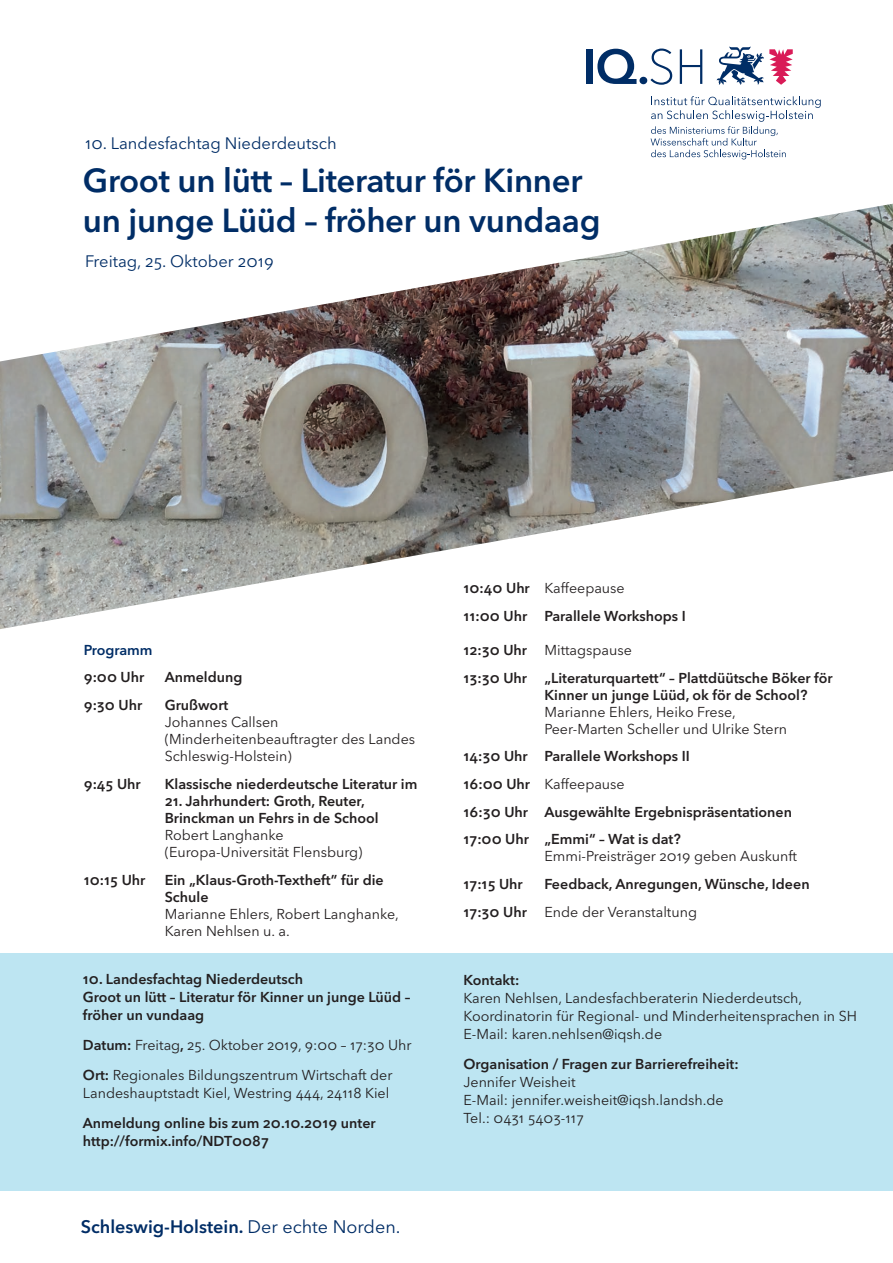
<style>
.page{position:relative;width:893px;height:1263px;background:#fff}
.page>*{position:absolute;margin:0;border:0;box-sizing:border-box;transform-origin:0 0}
.t1{font:600 33px/39.6px "Avenir Next LT Pro";letter-spacing:-.01em;color:#002d66}
.t2{font:600 18px "Avenir Next LT Pro";color:#002d66}
.t3{font:16.5px "Avenir Next LT Pro";color:#002d66}
.t4{font:600 14.25px/27.6px "Avenir Next LT Pro";color:#231f20}
.t5{font:14.25px/17.1px "Avenir Next LT Pro";color:#231f20}
.t6{font:600 14.25px "Avenir Next LT Pro";color:#002d66}
.s1{font-weight:600}
.s2{font-weight:400}
</style>
<div class="page">
<img style="left:0;top:361px;width:893px;height:268px">
<svg style="left:3px;top:46px;width:890px;height:315px"></svg>
<svg style="left:650px;top:48px;width:22px;height:37px"></svg>
<svg style="left:680px;top:49px;width:22px;height:35px"></svg>
<svg style="left:717px;top:47px;width:76px;height:38px"></svg>
<div style="left:587px;top:50px;width:6px;height:34px;background:#002d66"></div>
<svg style="left:597px;top:49px;width:39px;height:35px"></svg>
<div style="left:639px;top:77px;width:8px;height:7px;background:#002d66;border-radius:50%"></div>
<svg style="left:651px;top:96px;width:170px;height:63px"></svg>
<div style="left:0;top:953px;width:893px;height:310px;background:#bde5f2"></div>
<div style="left:0;top:1191px;width:893px;height:72px;background:#fff"></div>
<p class="t3" style="left:85px;top:134px;width:253px">10. Landesfachtag Niederdeutsch</p>
<h1 class="t1" style="left:83px;top:161px;width:519px">Groot un lütt – Literatur för Kinner un junge Lüüd – fröher un vundaag</h1>
<p class="t3" style="left:85px;top:251px;width:190px">Freitag, 25. Oktober 2019</p>
<p class="t6" style="left:84px;top:641px;width:70px">Programm</p>
<p class="t4" style="left:84px;top:663px;width:62px">9:00 Uhr</p>
<p class="t4" style="left:165px;top:663px;width:79px">Anmeldung</p>
<p class="t4" style="left:84px;top:691px;width:60px">9:30 Uhr</p>
<p class="t4" style="left:165px;top:691px;width:65px">Grußwort</p>
<p class="t5" style="left:165px;top:713px;width:252px">Johannes Callsen (Minderheitenbeauftragter des Landes<br>Schleswig-Holstein)</p>
<p class="t4" style="left:84px;top:770px;width:58px">9:45 Uhr</p>
<p class="t4" style="left:165px;top:770px;width:254px">Klassische niederdeutsche Literatur im</p>
<p class="t4" style="left:165px;top:792px;width:215px;line-height:17.1px">21. Jahrhundert: Groth, Reuter,<br>Brinckman un Fehrs in de School</p>
<p class="t5" style="left:165px;top:827px;width:199px">Robert Langhanke (Europa-Universität Flensburg)</p>
<p class="t4" style="left:84px;top:866px;width:63px">10:15 Uhr</p>
<p class="t4" style="left:165px;top:871px;width:220px;line-height:17.1px">Ein „Klaus-Groth-Textheft” für die<br>Schule</p>
<p class="t5" style="left:165px;top:905px;width:236px">Marianne Ehlers, Robert Langhanke,<br>Karen Nehlsen u. a.</p>
<p class="t4" style="left:83px;top:970px;width:329px;line-height:18px">10. Landesfachtag Niederdeutsch<br>Groot un lütt – Literatur för Kinner un junge Lüüd – fröher un vundaag</p>
<p class="t5" style="left:83px;top:1030px;width:330px;line-height:30px"><span class="s1">Datum:</span> Freitag<span class="s1">,</span> 25. Oktober 2019, 9:00 – 17:30 Uhr<br><span class="s1">Ort:</span> Regionales Bildungszentrum Wirtschaft der</p>
<p class="t5" style="left:83px;top:1085px;width:308px">Landeshauptstadt Kiel, Westring 444, 24118 Kiel</p>
<p class="t4" style="left:83px;top:1114px;width:294px;line-height:18px">Anmeldung online bis zum 20.10.2019 unter http://formix.info/NDT0087</p>
<p class="t2" style="left:81px;top:1215px;width:321px">Schleswig-Holstein. <span class="s2">Der echte Norden.</span></p>
<p class="t4" style="left:463px;top:574px;width:224px">10:40 Uhr <span class="s2">Kaffeepause<br></span>11:00 Uhr Parallele Workshops I</p>
<p class="t4" style="left:463px;top:636px;width:371px">12:30 Uhr <span class="s2">Mittagspause<br></span>13:30 Uhr „Literaturquartett“ – Plattdüütsche Böker för</p>
<p class="t4" style="left:544px;top:681px;width:264px">Kinner un junge Lüüd, ok för de School?</p>
<p class="t5" style="left:544px;top:703px;width:244px">Marianne Ehlers, Heiko Frese,<br>Peer-Marten Scheller und Ulrike Stern</p>
<p class="t4" style="left:463px;top:743px;width:330px">14:30 Uhr Parallele Workshops II<br>16:00 Uhr <span class="s2">Kaffeepause<br></span>16:30 Uhr Ausgewählte Ergebnispräsentationen 17:00 Uhr „Emmi“ – Wat is dat?</p>
<p class="t5" style="left:544px;top:848px;width:254px">Emmi-Preisträger 2019 geben Auskunft</p>
<p class="t4" style="left:463px;top:870px;width:61px">17:15 Uhr</p>
<p class="t4" style="left:463px;top:870px;width:348px;text-indent:81px">Feedback, Anregungen, Wünsche, Ideen<br>17:30 Uhr <span class="s2">Ende der Veranstaltung</span></p>
<p class="t4" style="left:463px;top:966px;width:57px">Kontakt:</p>
<p class="t5" style="left:463px;top:988px;width:395px;line-height:18px">Karen Nehlsen, Landesfachberaterin Niederdeutsch,<br>Koordinatorin für Regional- und Minderheitensprachen in SH<br>E-Mail: karen.nehlsen@iqsh.de</p>
<p class="t4" style="left:463px;top:1050px;width:277px">Organisation / Fragen zur Barrierefreiheit:</p>
<p class="t5" style="left:463px;top:1072px;width:262px;line-height:18px">Jennifer Weisheit<br>E-Mail: jennifer.weisheit@iqsh.landsh.de<br>Tel.: 0431 5403-117</p>
</div>
